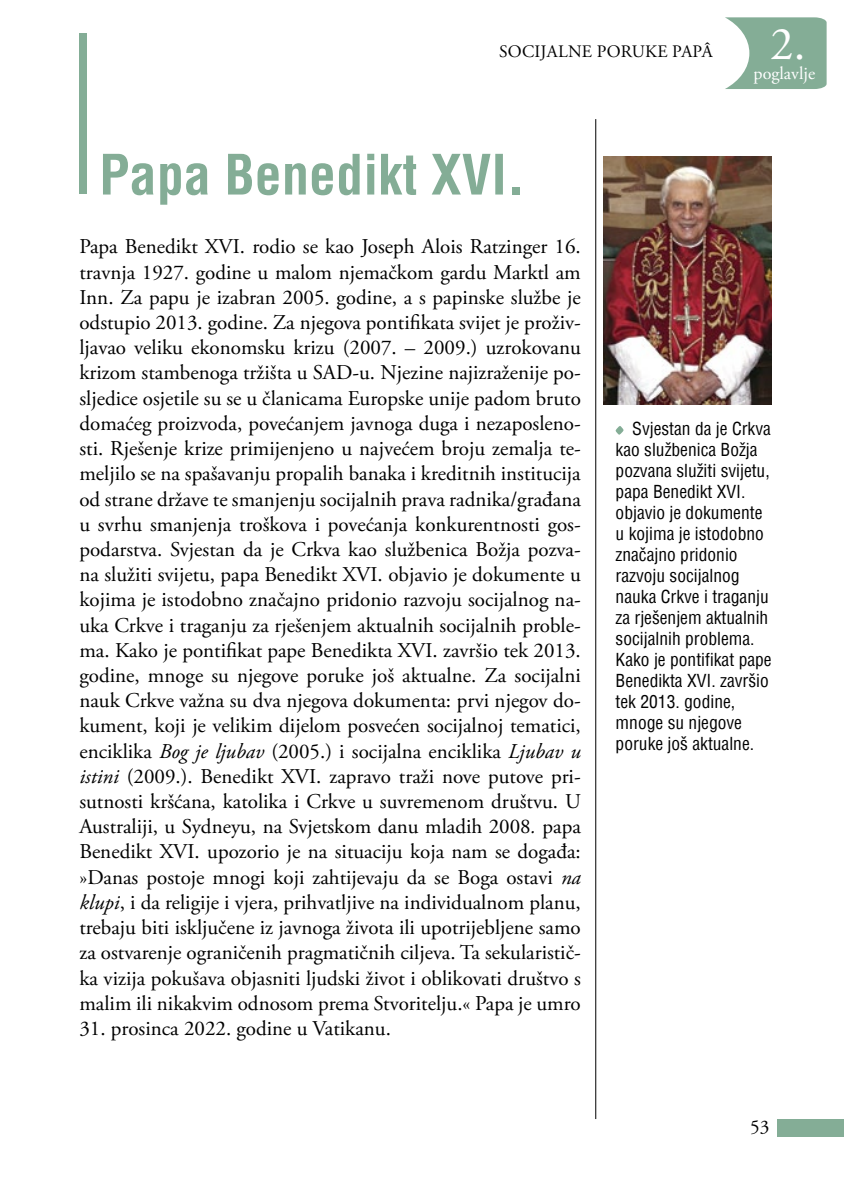
<style>
.page{position:relative;width:844px;height:1191px;background:#fff}
.page>*{position:absolute;margin:0;border:0;box-sizing:border-box;transform-origin:0 0}
.t1{font:700 condensed 54.25px "Helvetica";color:#84ad96}
.t2{font:46.9px "Adobe Garamond Pro";color:#fff}
.t3{font:21px/25.2px "Adobe Garamond Pro";color:#000;text-align:justify}
.t4{font:19.25px "Adobe Garamond Pro";color:#000}
.t5{font:18.03px "Adobe Garamond Pro";color:#fff}
.t6{font:condensed 17.5px/21px "Helvetica";color:#000}
.t7{font:17.5px "Adobe Garamond Pro";letter-spacing:.015em;color:#000}
.s1{font-style:italic}
</style>
<div class="page">
<div style="left:776px;top:1119px;width:67px;height:17px;background:#84ad96"></div>
<hr style="left:595px;top:119px;width:1px;height:1000px;background:#000">
<svg style="left:725px;top:17px;width:101px;height:72px"></svg>
<svg style="left:615px;top:426px;width:8px;height:9px"></svg>
<div style="left:79px;top:33px;width:8px;height:160px;background:#84ad96"></div>
<img style="left:603px;top:156px;width:168px;height:248px">
<p class="t7" style="left:499px;top:41px;width:215px">Socijalne poruke papâ</p>
<h1 class="t1" style="left:99px;top:139px;width:427px">Papa Benedikt XVI.</h1>
<h2 class="t2" style="left:770px;top:16px;width:37px">2.</h2>
<p class="t5" style="left:753px;top:62px;width:63px">poglavlje</p>
<p class="t3" style="left:79px;top:235px;width:503px">Papa Benedikt XVI. rodio se kao Joseph Alois Ratzinger 16. travnja 1927. godine u malom njemačkom gardu Marktl am Inn. Za papu je izabran 2005. godine, a s papinske službe je odstupio 2013. godine. Za njegova pontifikata svijet je proživ&shy;ljavao veliku ekonomsku krizu (2007. – 2009.) uzrokovanu krizom stambenoga tržišta u SAD</p>
<p class="t3" style="left:79px;top:361px;width:503px;text-indent:273px">-u. Njezine najizraženije po&shy;sljedice osjetile su se u članicama Europske unije padom bruto domaćeg proizvoda, povećanjem javnoga duga i nezaposleno&shy;sti. Rješenje krize primijenjeno u najvećem broju zemalja te&shy;meljilo se na spašavanju propalih banaka i kreditnih institucija od strane države te smanjenju socijalnih prava radnika/građana u svrhu smanjenja troškova i povećanja konkurentnosti gos&shy;podarstva. Svjestan da je Crkva kao službenica Božja pozva&shy;na služiti svijetu, papa Benedikt XVI. objavio je dokumente u kojima je istodobno značajno pridonio razvoju socijalnog na&shy;uka Crkve i traganju za rješenjem aktualnih socijalnih proble&shy;ma. Kako je pontifikat pape Benedikta XVI. završio tek 2013. godine, mnoge su njegove poruke još aktualne. Za socijalni nauk Crkve važna su dva njegova dokumenta: prvi njegov do&shy;kument, koji je velikim dijelom posvećen socijalnoj tematici, enciklika <span class="s1">Bog je ljubav</span> (2005.) i socijalna enciklika <span class="s1">Ljubav u istini</span> (2009.). Benedikt XVI. zapravo traži nove putove pri&shy;sutnosti kršćana, katolika i Crkve u suvremenom društvu. U Australiji, u Sydneyu, na Svjetskom danu mladih 2008<span class="s1">.</span> papa Benedikt XVI. upozorio je na situaciju koja nam se događa: »Danas postoje mnogi koji zahtijevaju da se Boga ostavi <span class="s1">na klupi</span>, i da religije i vjera, prihvatljive na individualnom planu, trebaju biti isključene iz javnoga života ili upotrijebljene samo za ostvarenje ograničenih pragmatičnih ciljeva. Ta sekularistič&shy;ka vizija pokušava objasniti ljudski život i oblikovati društvo s malim ili nikakvim odnosom prema Stvoritelju.« Papa je umro</p>
<p class="t3" style="left:79px;top:1016px;width:313px">31. prosinca 2022. godine u Vatikanu.</p>
<p class="t6" style="left:615px;top:418px;width:157px;text-indent:17px">Svjestan da je Crkva kao službenica Božja pozvana služiti svijetu, papa Benedikt XVI. objavio je dokumente u kojima je istodobno značajno pridonio razvoju socijalnog nauka Crkve i traganju za rješenjem aktualnih socijalnih problema.<br>Kako je pontifikat pape<br>Benedikta XVI. završio tek 2013. godine, mnoge su njegove poruke još aktualne.</p>
<p class="t4" style="left:750px;top:1115px;width:21px">53</p>
</div>
